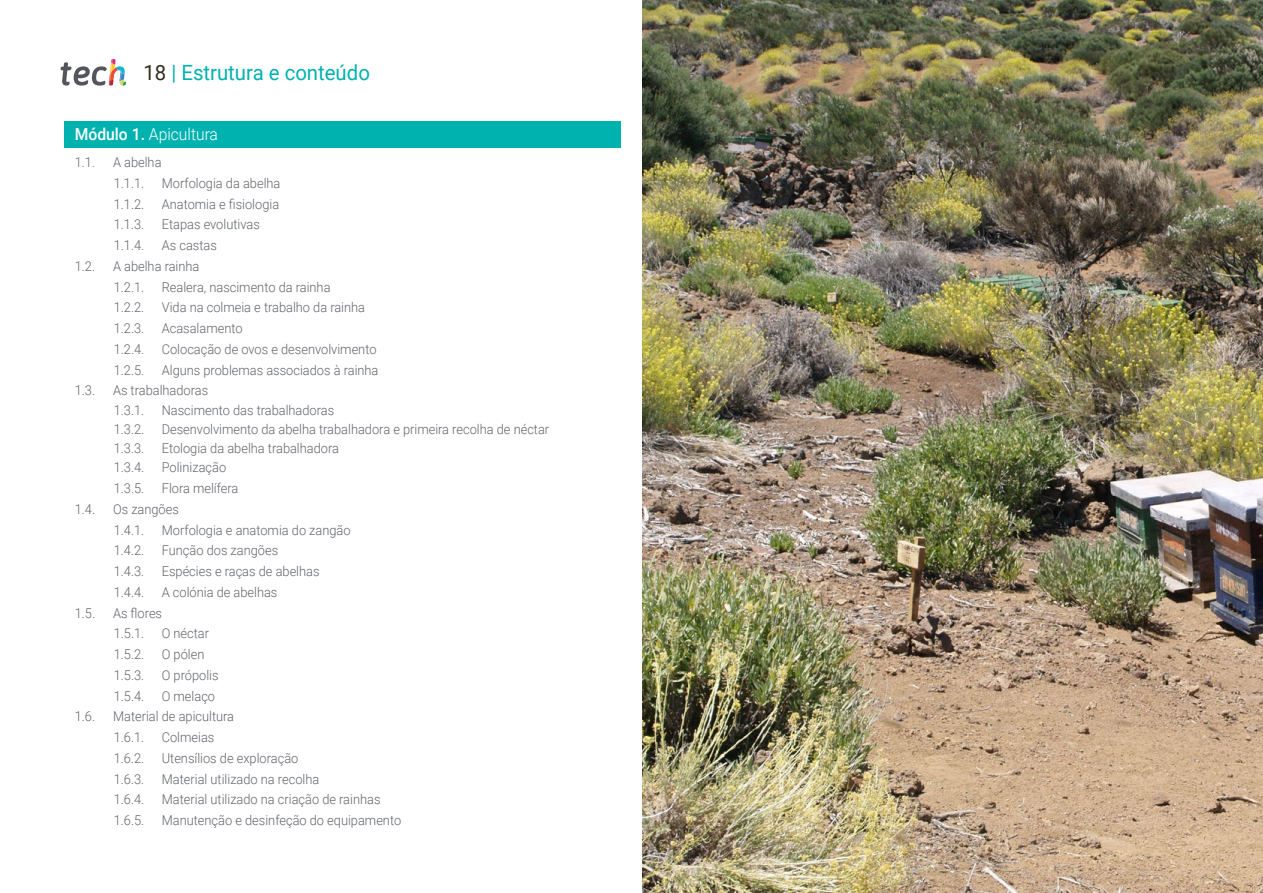
<style>
.page{position:relative;width:1263px;height:893px;background:#fff}
.page>*{position:absolute;margin:0;border:0;box-sizing:border-box;transform-origin:0 0}
.t1{font:21px "Roboto";color:#00b2af}
.t2{font:300 16.5px "Roboto";color:#fff;scale:.95 1}
.t3{font:300 13.5px/20.7px "Roboto";color:#61646a;scale:.95 1}
.s1{color:#312e20}
.s2{font-weight:500}
</style>
<div class="page">
<div style="left:64px;top:121px;width:557px;height:27px;background:#00b2af"></div>
<svg style="left:61px;top:59px;width:65px;height:27px"></svg>
<img style="left:642px;top:0;width:621px;height:893px">
<h1 class="t1" style="left:144px;top:57px;width:228px"><span class="s1">18</span> | Estrutura e conteúdo</h1>
<p class="t2" style="left:75px;top:123px;width:152px"><span class="s2">Módulo 1.</span> Apicultura</p>
<p class="t3" style="left:75px;top:151px;width:23px">1.1.</p>
<p class="t3" style="left:113px;top:151px;width:53px">A abelha<br>1.1.1.</p>
<p class="t3" style="left:162px;top:172px;width:126px">Morfologia da abelha</p>
<p class="t3" style="left:114px;top:193px;width:34px">1.1.2.</p>
<p class="t3" style="left:162px;top:193px;width:125px">Anatomia e fisiologia</p>
<p class="t3" style="left:114px;top:214px;width:34px">1.1.3.</p>
<p class="t3" style="left:162px;top:214px;width:105px">Etapas evolutivas</p>
<p class="t3" style="left:114px;top:234px;width:34px">1.1.4.</p>
<p class="t3" style="left:162px;top:234px;width:59px">As castas</p>
<p class="t3" style="left:75px;top:255px;width:23px">1.2.</p>
<p class="t3" style="left:113px;top:255px;width:92px">A abelha rainha<br>1.2.1.</p>
<p class="t3" style="left:162px;top:276px;width:179px">Realera, nascimento da rainha</p>
<p class="t3" style="left:114px;top:297px;width:34px">1.2.2.</p>
<p class="t3" style="left:162px;top:297px;width:216px">Vida na colmeia e trabalho da rainha</p>
<p class="t3" style="left:114px;top:317px;width:34px">1.2.3.</p>
<p class="t3" style="left:162px;top:317px;width:87px">Acasalamento</p>
<p class="t3" style="left:114px;top:338px;width:34px">1.2.4.</p>
<p class="t3" style="left:162px;top:338px;width:228px">Colocação de ovos e desenvolvimento</p>
<p class="t3" style="left:114px;top:359px;width:34px">1.2.5.</p>
<p class="t3" style="left:162px;top:359px;width:230px">Alguns problemas associados à rainha</p>
<p class="t3" style="left:75px;top:380px;width:23px">1.3.</p>
<p class="t3" style="left:113px;top:380px;width:102px;line-height:19.2px">As trabalhadoras<br>1.3.1.</p>
<p class="t3" style="left:162px;top:399px;width:183px">Nascimento das trabalhadoras</p>
<p class="t3" style="left:114px;top:418px;width:34px">1.3.2.</p>
<p class="t3" style="left:162px;top:418px;width:409px">Desenvolvimento da abelha trabalhadora e primeira recolha de néctar</p>
<p class="t3" style="left:114px;top:437px;width:34px">1.3.3.</p>
<p class="t3" style="left:162px;top:437px;width:188px">Etologia da abelha trabalhadora</p>
<p class="t3" style="left:114px;top:457px;width:34px">1.3.4.</p>
<p class="t3" style="left:162px;top:457px;width:69px">Polinização</p>
<p class="t3" style="left:114px;top:477px;width:34px">1.3.5.</p>
<p class="t3" style="left:162px;top:477px;width:82px">Flora melífera</p>
<p class="t3" style="left:75px;top:498px;width:23px">1.4.</p>
<p class="t3" style="left:113px;top:498px;width:71px">Os zangões<br>1.4.1.</p>
<p class="t3" style="left:162px;top:519px;width:200px">Morfologia e anatomia do zangão</p>
<p class="t3" style="left:114px;top:540px;width:34px">1.4.2.</p>
<p class="t3" style="left:162px;top:540px;width:124px">Função dos zangões</p>
<p class="t3" style="left:114px;top:560px;width:34px">1.4.3.</p>
<p class="t3" style="left:162px;top:560px;width:168px">Espécies e raças de abelhas</p>
<p class="t3" style="left:114px;top:581px;width:34px">1.4.4.</p>
<p class="t3" style="left:162px;top:581px;width:123px">A colónia de abelhas</p>
<p class="t3" style="left:75px;top:602px;width:23px">1.5.</p>
<p class="t3" style="left:113px;top:602px;width:53px">As flores<br>1.5.1.</p>
<p class="t3" style="left:162px;top:623px;width:51px">O néctar</p>
<p class="t3" style="left:114px;top:643px;width:34px">1.5.2.</p>
<p class="t3" style="left:162px;top:643px;width:46px">O pólen</p>
<p class="t3" style="left:114px;top:664px;width:34px">1.5.3.</p>
<p class="t3" style="left:162px;top:664px;width:61px">O própolis</p>
<p class="t3" style="left:114px;top:685px;width:34px">1.5.4.</p>
<p class="t3" style="left:162px;top:685px;width:58px">O melaço</p>
<p class="t3" style="left:75px;top:706px;width:23px">1.6.</p>
<p class="t3" style="left:113px;top:706px;width:129px">Material de apicultura<br>1.6.1.</p>
<p class="t3" style="left:162px;top:726px;width:57px">Colmeias</p>
<p class="t3" style="left:114px;top:747px;width:34px">1.6.2.</p>
<p class="t3" style="left:162px;top:747px;width:145px">Utensílios de exploração</p>
<p class="t3" style="left:114px;top:768px;width:34px">1.6.3.</p>
<p class="t3" style="left:162px;top:768px;width:167px">Material utilizado na recolha</p>
<p class="t3" style="left:114px;top:789px;width:34px">1.6.4.</p>
<p class="t3" style="left:162px;top:789px;width:232px">Material utilizado na criação de rainhas</p>
<p class="t3" style="left:114px;top:809px;width:34px">1.6.5.</p>
<p class="t3" style="left:162px;top:809px;width:253px">Manutenção e desinfeção do equipamento</p>
</div>
